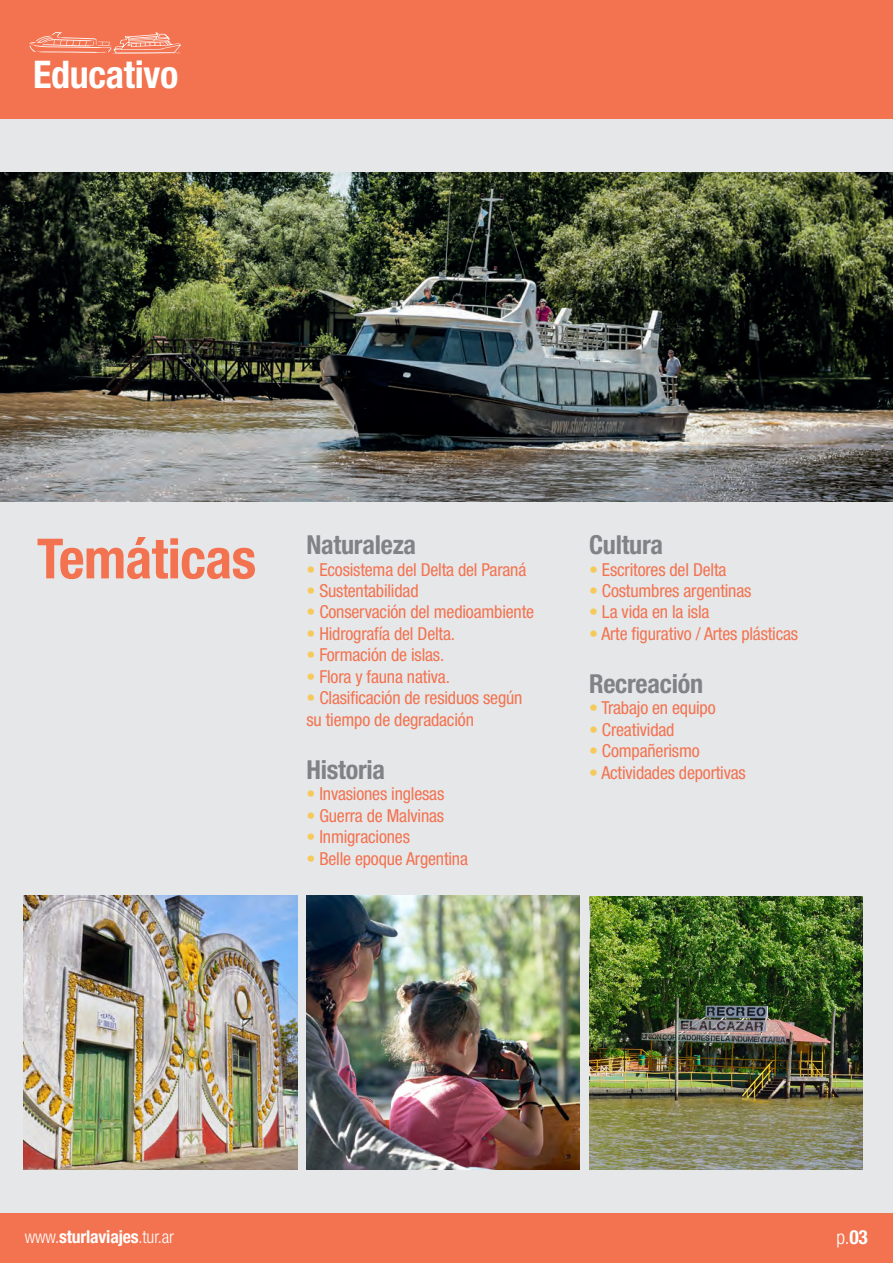
<style>
.page{position:relative;width:893px;height:1263px;background:#e6e7e9}
.page>*{position:absolute;margin:0;border:0;box-sizing:border-box;transform-origin:0 0}
.t1{font:700 condensed 55.5px "Helvetica Neue LT Std";letter-spacing:-.01em;color:#f37350}
.t2{font:700 condensed 38.1px "Helvetica Neue LT Std";letter-spacing:-.01em;color:#fff}
.t3{font:700 condensed 26.25px "Helvetica Neue LT Std";letter-spacing:-.01em;color:#808285}
.t4{font:300 condensed 19.5px "Helvetica Neue LT Std";color:#fff}
.t5{font:condensed 17.85px/21.5px "Helvetica Neue LT Std";letter-spacing:-.01em;color:#f37350}
.t6{font:700 condensed 17.7px "Helvetica Neue LT Std";letter-spacing:-.01em;color:#fff}
.s1{color:#f6c95b}
.s2{font-weight:300}
.s3{font-weight:700}
</style>
<div class="page">
<div style="left:0;top:1213px;width:893px;height:50px;background:#f37350"></div>
<img style="left:1px;top:172px;width:892px;height:329px">
<img style="left:307px;top:896px;width:273px;height:273px">
<img style="left:24px;top:896px;width:273px;height:273px">
<img style="left:589px;top:896px;width:273px;height:273px">
<div style="left:0;top:0;width:893px;height:119px;background:#f37350"></div>
<svg style="left:29px;top:32px;width:152px;height:22px"></svg>
<h2 class="t2" style="left:33px;top:51px;width:147px">Educativo</h2>
<h1 class="t1" style="left:37px;top:525px;width:221px">Temáticas</h1>
<h3 class="t3" style="left:307px;top:529px;width:111px">Naturaleza</h3>
<p class="t5" style="left:307px;top:558px;width:221px"><span class="s1">•</span> Ecosistema del Delta del Paraná</p>
<p class="t5" style="left:307px;top:580px;width:114px"><span class="s1">•</span> Sustentabilidad</p>
<p class="t5" style="left:307px;top:601px;width:229px"><span class="s1">•</span> Conservación del medioambiente</p>
<p class="t5" style="left:307px;top:623px;width:150px"><span class="s1">•</span> Hidrografía del Delta.</p>
<p class="t5" style="left:307px;top:644px;width:139px"><span class="s1">•</span> Formación de islas.</p>
<p class="t5" style="left:307px;top:666px;width:145px"><span class="s1">•</span> Flora y fauna nativa.</p>
<p class="t5" style="left:307px;top:687px;width:217px"><span class="s1">•</span> Clasificación de residuos según su tiempo de degradación</p>
<h3 class="t3" style="left:307px;top:753px;width:80px">Historia</h3>
<p class="t5" style="left:307px;top:783px;width:139px"><span class="s1">•</span> Invasiones inglesas</p>
<p class="t5" style="left:307px;top:804px;width:139px"><span class="s1">•</span> Guerra de Malvinas</p>
<p class="t5" style="left:307px;top:826px;width:105px"><span class="s1">•</span> Inmigraciones</p>
<p class="t5" style="left:307px;top:847px;width:163px"><span class="s1">•</span> Belle epoque Argentina</p>
<h3 class="t3" style="left:589px;top:529px;width:76px">Cultura</h3>
<p class="t5" style="left:589px;top:558px;width:139px"><span class="s1">•</span> Escritores del Delta</p>
<p class="t5" style="left:589px;top:580px;width:164px"><span class="s1">•</span> Costumbres argentinas</p>
<p class="t5" style="left:589px;top:601px;width:122px"><span class="s1">•</span> La vida en la isla</p>
<p class="t5" style="left:589px;top:623px;width:211px"><span class="s1">•</span> Arte figurativo / Artes plásticas</p>
<h3 class="t3" style="left:589px;top:668px;width:115px">Recreación</h3>
<p class="t5" style="left:589px;top:697px;width:128px"><span class="s1">•</span> Trabajo en equipo</p>
<p class="t5" style="left:589px;top:719px;width:87px"><span class="s1">•</span> Creatividad</p>
<p class="t5" style="left:589px;top:740px;width:112px"><span class="s1">•</span> Compañerismo</p>
<p class="t5" style="left:589px;top:761px;width:158px"><span class="s1">•</span> Actividades deportivas</p>
<p class="t6" style="left:25px;top:1226px;width:151px"><span class="s2">www.</span>sturlaviajes<span class="s2">.tur.ar</span></p>
<p class="t4" style="left:836px;top:1226px;width:33px">p.<span class="s3">03</span></p>
</div>
